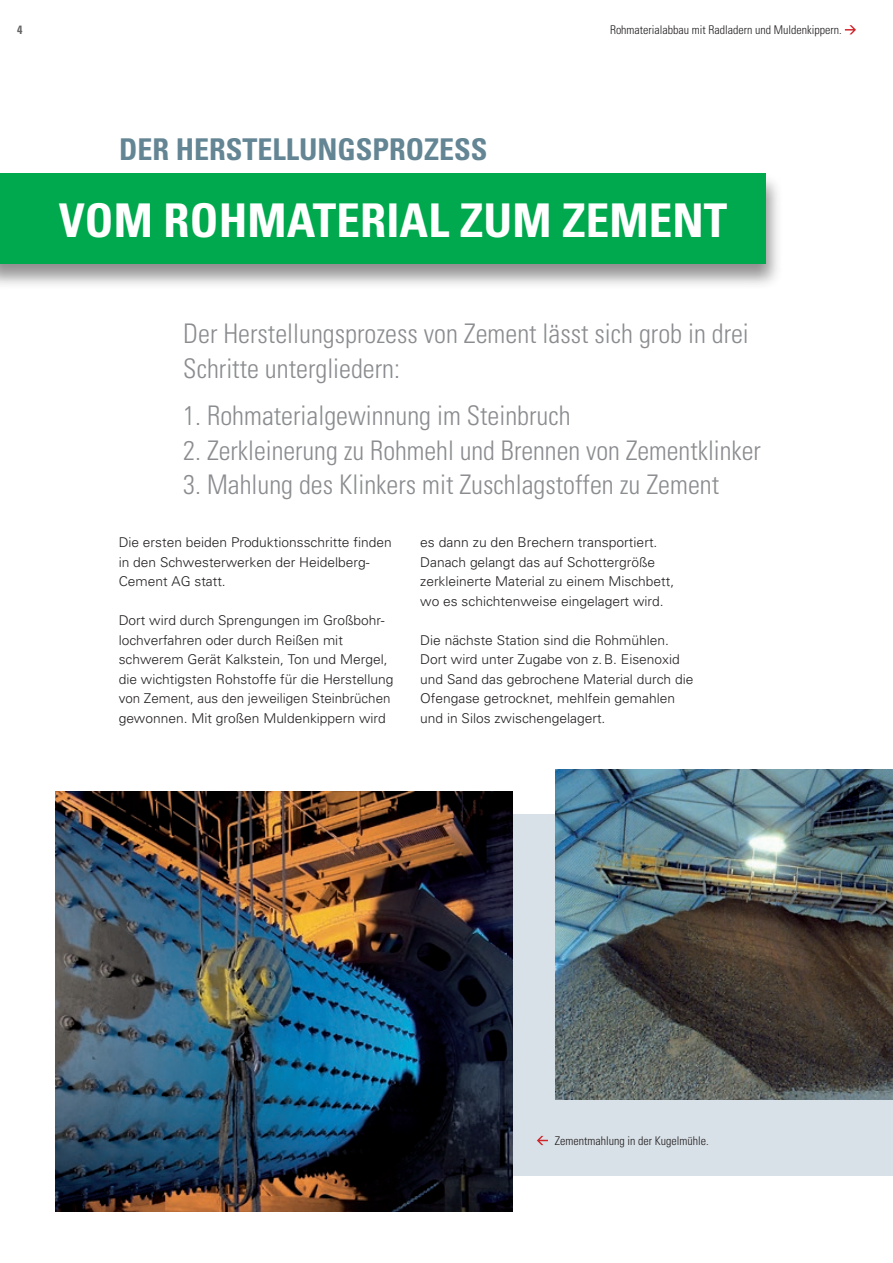
<style>
.page{position:relative;width:893px;height:1263px;background:#fff}
.page>*{position:absolute;margin:0;border:0;box-sizing:border-box;transform-origin:0 0}
.t1{font:700 condensed 46.5px "Univers";letter-spacing:.005em;color:#fff}
.t2{font:700 condensed 30px "Univers";color:#638594}
.t3{font:300 condensed 27px/34.5px "Univers";color:#8a8c8f}
.t4{font:300 13.5px/19.5px "Univers";color:#231f20}
.t5{font:300 condensed 12px "Univers";color:#231f20}
.t6{font:700 condensed 12px "Univers";color:#636366}
</style>
<div class="page">
<div style="left:466px;top:815px;width:427px;height:361px;background:#d8e1e7"></div>
<div style="left:0;top:171px;width:783px;height:119px;background:#231f20;opacity:.5"></div>
<div style="left:0;top:173px;width:765px;height:91px;background:#00a94e"></div>
<img style="left:556px;top:769px;width:337px;height:330px">
<svg style="left:537px;top:1136px;width:11px;height:9px"></svg>
<svg style="left:845px;top:25px;width:11px;height:9px"></svg>
<img style="left:55px;top:791px;width:458px;height:420px">
<p class="t6" style="left:17px;top:22px;width:7px">4</p>
<p class="t5" style="left:610px;top:23px;width:233px">Rohmaterialabbau mit Radladern und Muldenkippern.</p>
<h2 class="t2" style="left:119px;top:131px;width:370px">DER HERSTELLUNGSPROZESS</h2>
<h1 class="t1" style="left:59px;top:192px;width:670px">VOM ROHMATERIAL ZUM ZEMENT</h1>
<h3 class="t3" style="left:183px;top:316px;width:567px">Der Herstellungsprozess von Zement lässt sich grob in drei<br>Schritte untergliedern:</h3>
<h3 class="t3" style="left:183px;top:398px;width:389px">1. Rohmaterialgewinnung im Steinbruch</h3>
<h3 class="t3" style="left:183px;top:432px;width:579px">2. Zerkleinerung zu Rohmehl und Brennen von Zementklinker</h3>
<h3 class="t3" style="left:183px;top:467px;width:537px">3. Mahlung des Klinkers mit Zuschlagstoffen zu Zement</h3>
<p class="t4" style="left:119px;top:532px;width:274px">Die ersten beiden Produktionsschritte finden in den Schwesterwerken der Heidelberg-<br>Cement AG statt.</p>
<p class="t4" style="left:119px;top:610px;width:276px">Dort wird durch Sprengungen im Großbohr&shy;lochverfahren oder durch Reißen mit schwerem Gerät Kalkstein, Ton und Mergel, die wichtigsten Rohstoffe für die Herstellung von Zement, aus den jeweiligen Steinbrüchen gewonnen. Mit großen Muldenkippern wird</p>
<p class="t4" style="left:420px;top:532px;width:256px">es dann zu den Brechern transportiert.<br>Danach gelangt das auf Schottergröße zerkleinerte Material zu einem Mischbett, wo es schichtenweise eingelagert wird.</p>
<p class="t4" style="left:420px;top:630px;width:275px">Die nächste Station sind die Rohmühlen.<br>Dort wird unter Zugabe von z.B. Eisenoxid und Sand das gebrochene Material durch die Ofengase getrocknet, mehlfein gemahlen und in Silos zwischengelagert.</p>
<p class="t5" style="left:555px;top:1133px;width:155px">Zementmahlung in der Kugelmühle.</p>
</div>
